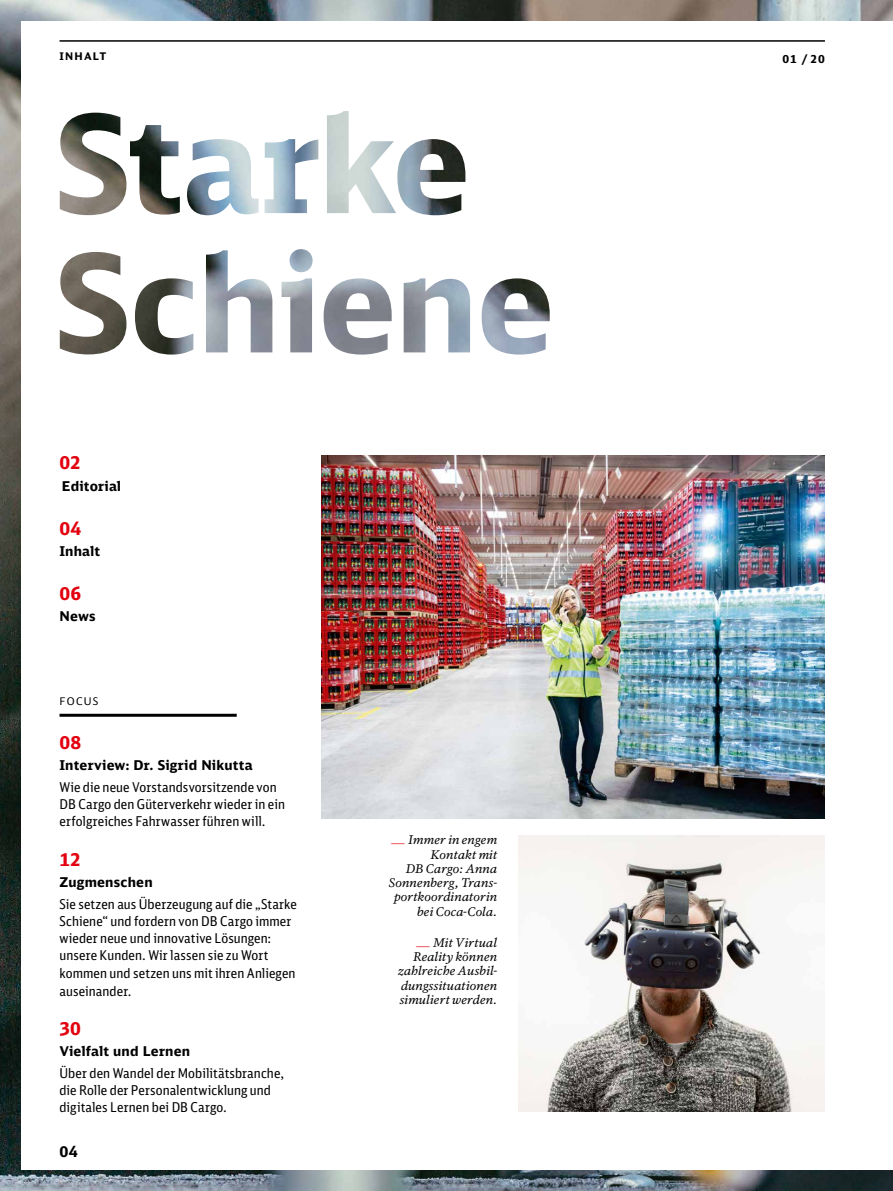
<style>
.page{position:relative;width:893px;height:1191px;background:#fff}
.page>*{position:absolute;margin:0;border:0;box-sizing:border-box;transform-origin:0 0}
.t1{font:700 18px "DB Sans";color:#e3000f}
.t2{font:700 15px "DB Sans";color:#000}
.t3{font:13.5px/17.4px "DB Sans Cond";letter-spacing:.01em;color:#000}
.t4{font:700 13.5px "DB Sans";letter-spacing:.015em;color:#000}
.t5{font:italic 12px/14.2px "DB Serif";letter-spacing:.015em;color:#000;text-align:right}
.t6{font:700 11.25px "DB Sans";color:#000}
.t7{font:700 10.5px "DB Sans";letter-spacing:.115em;color:#000}
.t8{font:10.5px "DB Sans";letter-spacing:.11em;color:#000}
</style>
<div class="page">
<img style="left:0;top:0;width:893px;height:1191px">
<div style="left:21px;top:21px;width:872px;height:1148px;background:#fff"></div>
<img style="left:518px;top:835px;width:307px;height:276px">
<hr style="left:60px;top:713px;width:177px;height:3px;background:#000">
<img style="left:60px;top:249px;width:490px;height:105px">
<img style="left:60px;top:111px;width:405px;height:104px">
<img style="left:322px;top:456px;width:503px;height:362px">
<hr style="left:60px;top:40px;width:765px;height:2px;background:#000">
<p class="t7" style="left:60px;top:50px;width:48px">INHALT</p>
<p class="t6" style="left:782px;top:51px;width:44px">01 / 20</p>
<h1 class="t1" style="left:60px;top:451px;width:23px">02</h1>
<p class="t4" style="left:62px;top:477px;width:61px">Editorial</p>
<h1 class="t1" style="left:60px;top:516px;width:23px">04</h1>
<p class="t4" style="left:60px;top:542px;width:42px">Inhalt</p>
<h1 class="t1" style="left:60px;top:582px;width:23px">06</h1>
<p class="t4" style="left:60px;top:608px;width:38px">News</p>
<p class="t8" style="left:60px;top:695px;width:40px">FOCUS</p>
<h1 class="t1" style="left:60px;top:731px;width:23px">08</h1>
<p class="t4" style="left:60px;top:757px;width:195px">Interview: Dr. Sigrid Nikutta</p>
<p class="t3" style="left:60px;top:778px;width:227px">Wie die neue Vorstandsvorsitzende von<br>DB Cargo den Güterverkehr wieder in ein erfolgreiches Fahrwasser führen will.</p>
<h1 class="t1" style="left:60px;top:847px;width:23px">12</h1>
<p class="t4" style="left:60px;top:873px;width:95px">Zugmenschen</p>
<p class="t3" style="left:60px;top:895px;width:239px">Sie setzen aus Überzeugung auf die „Starke Schiene“ und fordern von DB Cargo immer wieder neue und innovative Lösungen: unsere Kunden. Wir lassen sie zu Wort kommen und setzen uns mit ihren Anliegen auseinander.</p>
<h1 class="t1" style="left:60px;top:1017px;width:23px">30</h1>
<p class="t4" style="left:60px;top:1043px;width:132px">Vielfalt und Lernen</p>
<p class="t3" style="left:60px;top:1064px;width:226px">Über den Wandel der Mobilitätsbranche, die Rolle der Personalentwicklung und digitales Lernen bei DB Cargo.</p>
<p class="t2" style="left:60px;top:1142px;width:20px">04</p>
<p class="t5" style="left:389px;top:832px;width:110px"><sup>_</sup> Immer in engem<br>Kontakt mit<br>DB Cargo: Anna<br>Sonnenberg, Trans&shy;portkoordinatorin bei Coca-Cola.</p>
<p class="t5" style="left:398px;top:935px;width:100px"><sup>_</sup> Mit Virtual<br>Reality können zahlreiche Ausbil&shy;dungssituationen simuliert werden.</p>
</div>
